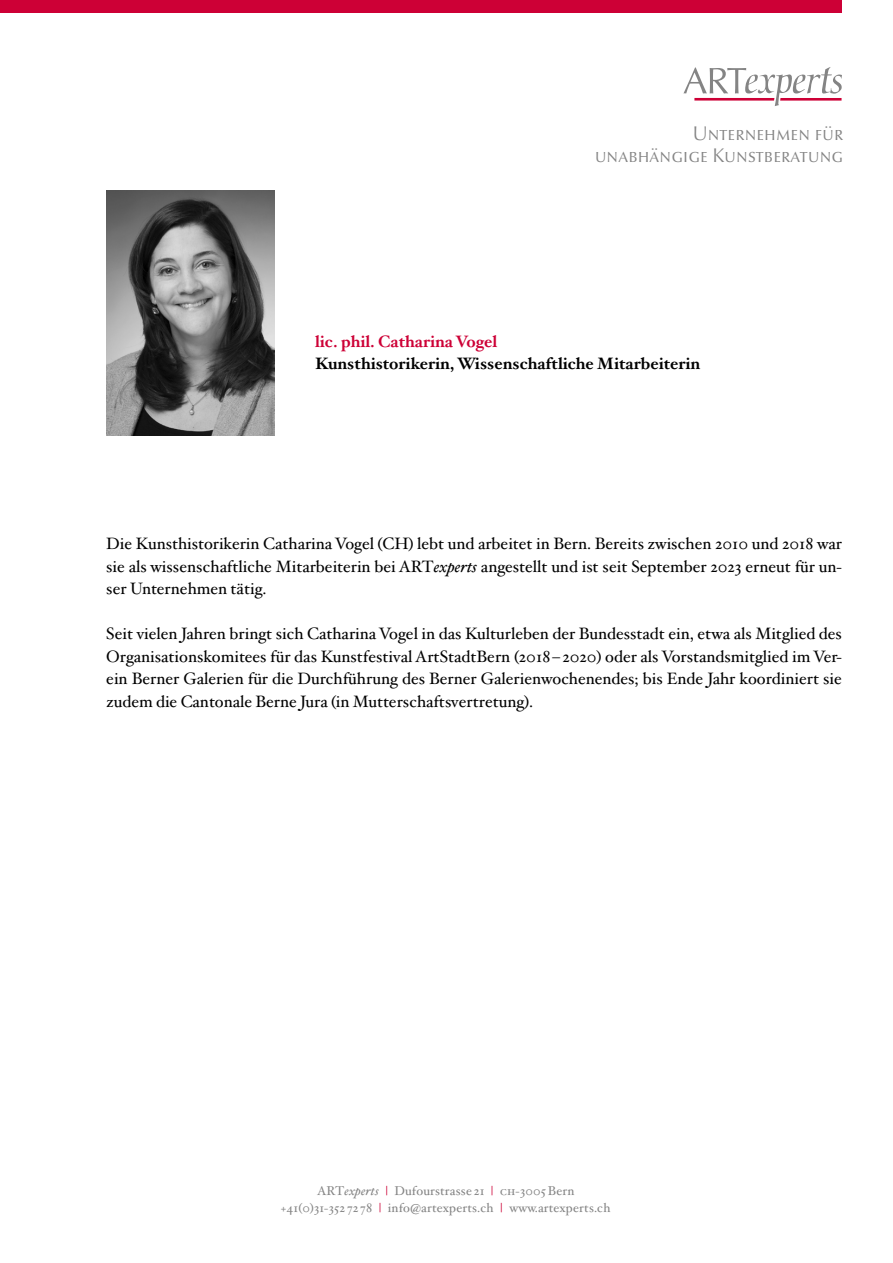
<style>
.page{position:relative;width:893px;height:1263px;background:#fff}
.page>*{position:absolute;margin:0;border:0;box-sizing:border-box;transform-origin:0 0}
.t1{font:19.95px/22px "Optima Nova LT Light SC";letter-spacing:.005em;color:#848484;text-align:right}
.t2{font:16.5px/22.5px "Hoefler Text Pro";color:#000;text-align:justify}
.t3{font:700 16.5px "Hoefler Text Pro";color:#000}
.t4{font:700 16.5px "Hoefler Text Pro";color:#cd0036}
.t5{font:12.75px/16.5px "Hoefler Text Pro";letter-spacing:.01em;color:#848484;text-align:center}
.s1{font-style:italic}
.s2{font-family:"Minion Pro"}
.s3{color:#cd0036}
.s4{font-size:14.25px}
</style>
<div class="page">
<div style="left:0;top:0;width:842px;height:13px;background:#cd0036"></div>
<svg style="left:683px;top:67px;width:159px;height:39px"></svg>
<img style="left:106px;top:190px;width:168px;height:246px">
<p class="t1" style="left:595px;top:122px;width:250px">Unternehmen für unabhängige Kunstberatung</p>
<p class="t4" style="left:315px;top:328px;width:184px">lic. phil. Catharina Vogel</p>
<p class="t3" style="left:315px;top:351px;width:387px">Kunsthistorikerin, Wissenschaftliche Mitarbeiterin</p>
<p class="t2" style="left:106px;top:531px;width:737px">Die Kunsthistorikerin Catharina Vogel (CH) lebt und arbeitet in Bern. Bereits zwischen 2010 und 2018 war sie als wissenschaftliche Mitarbeiterin bei ART<span class="s1">experts</span> angestellt und ist seit September 2023 erneut für un&shy;ser Unternehmen tätig.</p>
<p class="t2" style="left:106px;top:621px;width:737px">Seit vielen Jahren bringt sich Catharina Vogel in das Kulturleben der Bundesstadt ein, etwa als Mitglied des Organisationskomitees für das Kunstfestival ArtStadtBern (2018 <span class="s2">−</span> 2020) oder als Vorstandsmitglied im Ver&shy;ein Berner Galerien für die Durchführung des Berner Galerienwochenendes; bis Ende Jahr koordiniert sie zudem die Cantonale Berne Jura (in Mutterschaftsvertretung).</p>
<p class="t5" style="left:281px;top:1182px;width:331px">ART<span class="s1">experts</span> <span class="s3">|</span> Dufourstrasse 21 <span class="s3">|</span> CH-3005 Bern<br>+41(0)31-352 72 78 <span class="s3">|</span> info<span class="s4">@</span>artexperts.ch <span class="s3">|</span> www.artexperts.ch</p>
</div>
